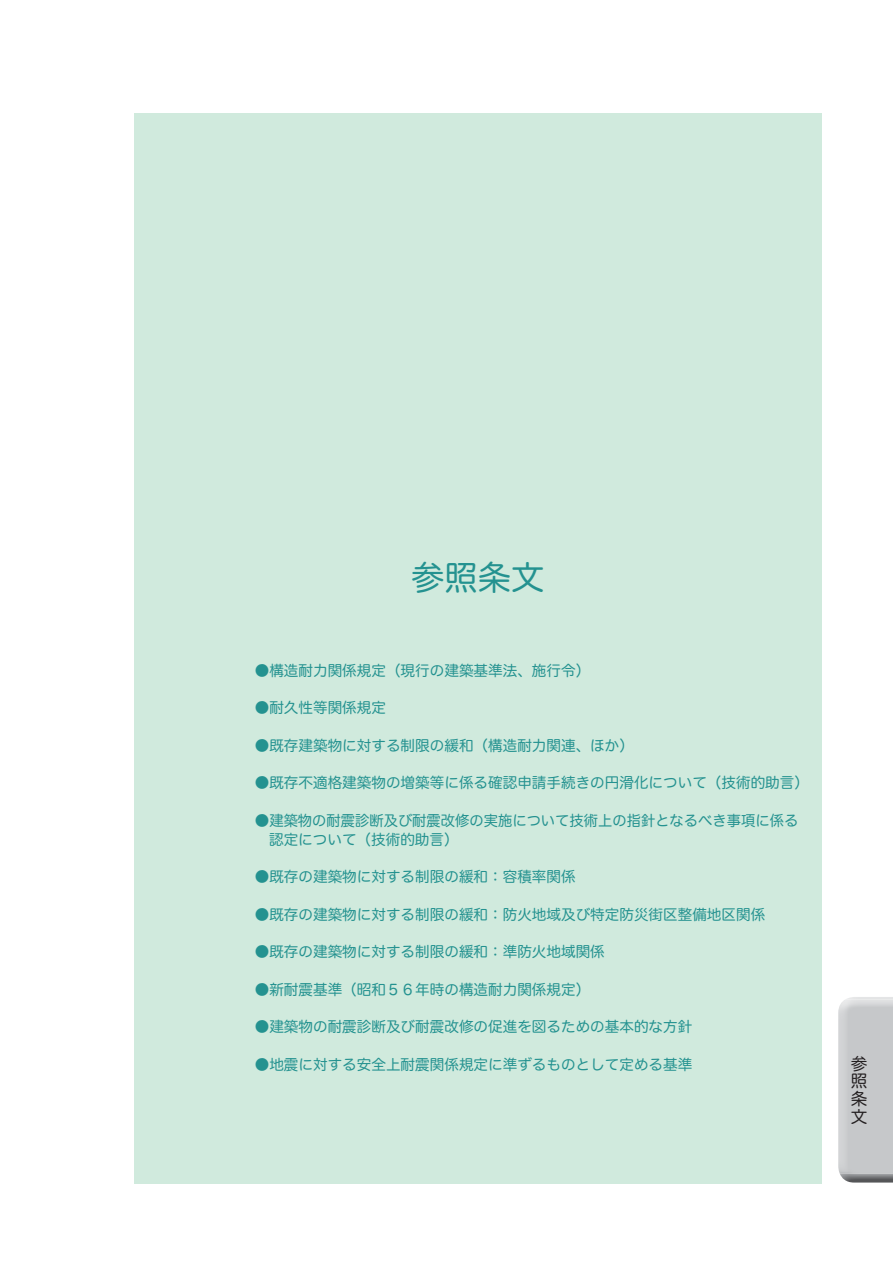
<style>
.page{position:relative;width:893px;height:1263px;background:#fff}
.page>*{position:absolute;margin:0;border:0;box-sizing:border-box;transform-origin:0 0}
.t1{font:33.3px "Hira Maru Pro W4 90 pv RKSJ H";color:#249290}
.t2{font:16.65px/17.7px "Hira Maru Pro W4 90 pv RKSJ H";color:#231f20;text-align:justify}
.t3{font:14.55px/18.8px "Hira Maru Pro W4 90 pv RKSJ H";color:#249290}
</style>
<div class="page">
<div style="left:134px;top:113px;width:687px;height:1071px;background:#d0eadd"></div>
<img style="left:840px;top:1174px;width:52px;height:9px">
<img style="left:838px;top:1000px;width:54px;height:174px">
<h1 class="t1" style="left:411px;top:565px;width:135px">参照条文</h1>
<p class="t3" style="left:255px;top:663px;width:337px">●構造耐力関係規定（現行の建築基準法、施行令）</p>
<p class="t3" style="left:255px;top:701px;width:133px">●耐久性等関係規定</p>
<p class="t3" style="left:255px;top:738px;width:381px">●既存建築物に対する制限の緩和（構造耐力関連、ほか）</p>
<p class="t3" style="left:255px;top:776px;width:556px">●既存不適格建築物の増築等に係る確認申請手続きの円滑化について（技術的助言）</p>
<p class="t3" style="left:269px;top:813px;width:531px;text-indent:-14px">●建築物の耐震診断及び耐震改修の実施について技術上の指針となるべき事項に係る認定について（技術的助言）</p>
<p class="t3" style="left:255px;top:869px;width:322px">●既存の建築物に対する制限の緩和：容積率関係</p>
<p class="t3" style="left:255px;top:907px;width:512px">●既存の建築物に対する制限の緩和：防火地域及び特定防災街区整備地区関係</p>
<p class="t3" style="left:255px;top:944px;width:352px">●既存の建築物に対する制限の緩和：準防火地域関係</p>
<p class="t3" style="left:255px;top:982px;width:337px">●新耐震基準（昭和５６年時の構造耐力関係規定）</p>
<p class="t3" style="left:255px;top:1019px;width:439px">●建築物の耐震診断及び耐震改修の促進を図るための基本的な方針</p>
<p class="t3" style="left:255px;top:1057px;width:439px">●地震に対する安全上耐震関係規定に準ずるものとして定める基準</p>
<p class="t2" style="left:851px;top:1057px;width:18px">参照条文</p>
</div>
